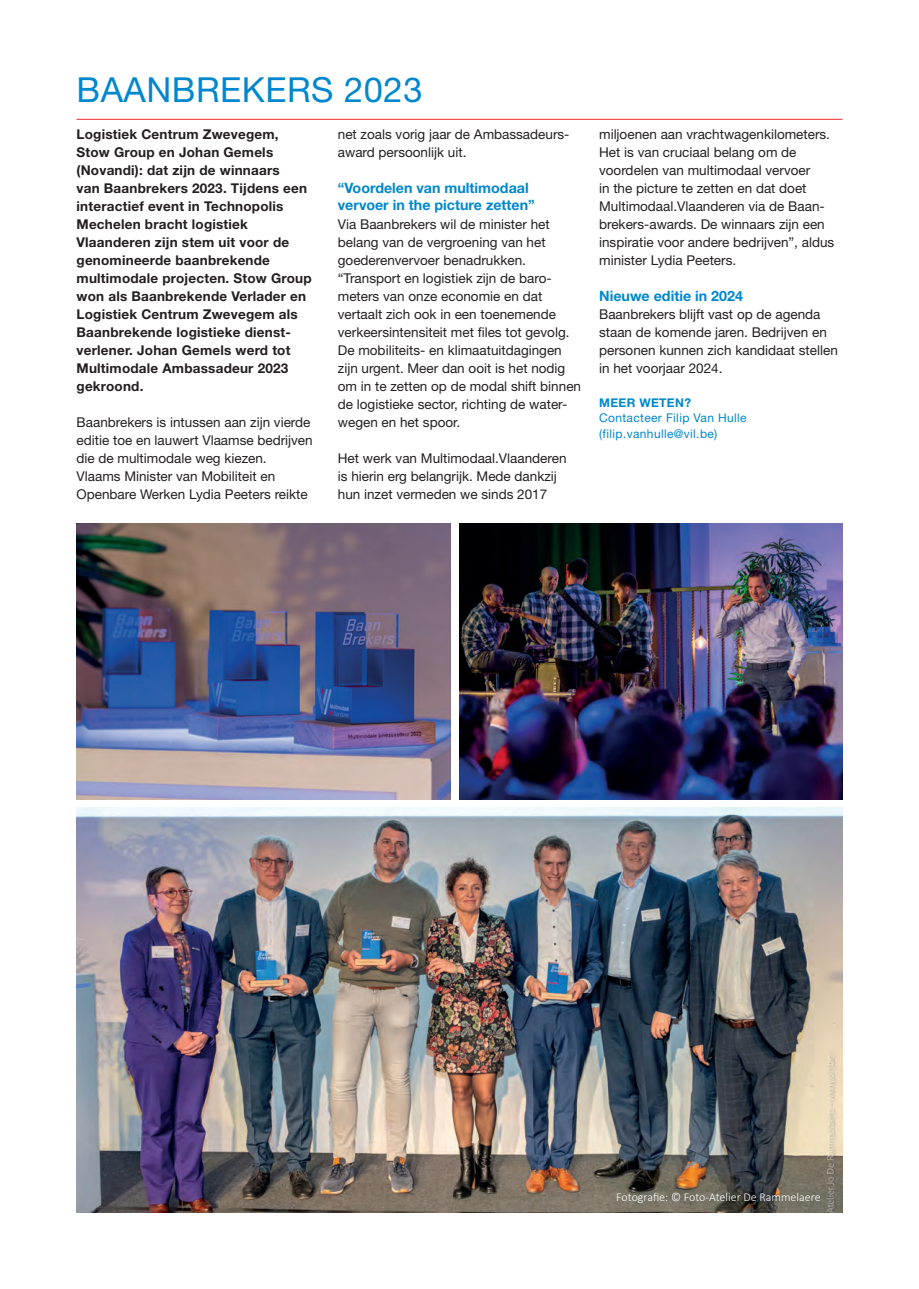
<style>
.page{position:relative;width:919px;height:1289px;background:#fff}
.page>*{position:absolute;margin:0;border:0;box-sizing:border-box;transform-origin:0 0}
.t1{font:34.5px "Helvetica Neue LT Std";letter-spacing:.015em;color:#0087cd}
.t2{font:700 14.25px/17.1px "Helvetica Neue LT Std";color:#0087cd}
.t3{font:13.5px/18px "Helvetica Neue LT Std";color:#231f20}
.t4{font:700 13.5px/18px "Helvetica Neue LT Std";letter-spacing:.015em;color:#231f20}
.t5{font:12px/15.8px "Helvetica Neue LT Std";letter-spacing:.03em;color:#0087cd}
.t6{font:300 12px "Calibri";color:#fff}
.t7{font:700 12px "Helvetica Neue LT Std";letter-spacing:.03em;color:#0087cd}
</style>
<div class="page">
<img style="left:77px;top:807px;width:765px;height:405px">
<img style="left:77px;top:523px;width:374px;height:276px">
<hr style="left:77px;top:119px;width:765px;height:1px;background:#ee2a23">
<img style="left:459px;top:523px;width:383px;height:276px">
<h1 class="t1" style="left:77px;top:69px;width:347px">BAANBREKERS 2023</h1>
<p class="t4" style="left:77px;top:125px;width:236px">Logistiek Centrum Zwevegem,<br>Stow Group en Johan Gemels (Novandi): dat zijn de winnaars<br>van Baanbrekers 2023. Tijdens een interactief event in Technopolis<br>Mechelen bracht logistiek<br>Vlaanderen zijn stem uit voor de genomineerde baanbrekende multimodale projecten. Stow Group won als Baanbrekende Verlader en<br>Logistiek Centrum Zwevegem als<br>Baanbrekende logistieke dienst&shy;verlener. Johan Gemels werd tot<br>Multimodale Ambassadeur 2023 gekroond.</p>
<p class="t3" style="left:77px;top:413px;width:238px">Baanbrekers is intussen aan zijn vierde editie toe en lauwert Vlaamse bedrijven die de multimodale weg kiezen.<br>Vlaams Minister van Mobiliteit en Openbare Werken Lydia Peeters reikte</p>
<p class="t3" style="left:338px;top:125px;width:233px">net zoals vorig jaar de Ambassadeurs&shy;award persoonlijk uit.</p>
<p class="t2" style="left:338px;top:179px;width:198px">“Voordelen van multimodaal vervoer in the picture zetten”</p>
<p class="t3" style="left:338px;top:215px;width:245px">Via Baanbrekers wil de minister het belang van de vergroening van het goederenvervoer benadrukken. “Transport en logistiek zijn de baro&shy;meters van onze economie en dat vertaalt zich ook in een toenemende verkeersintensiteit met files tot gevolg.<br>De mobiliteits- en klimaatuitdagingen zijn urgent. Meer dan ooit is het nodig om in te zetten op de modal shift binnen de logistieke sector, richting de water&shy;wegen en het spoor.</p>
<p class="t3" style="left:338px;top:449px;width:230px">Het werk van Multimodaal.Vlaanderen is hierin erg belangrijk. Mede dankzij hun inzet vermeden we sinds 2017</p>
<p class="t3" style="left:599px;top:125px;width:237px">miljoenen aan vrachtwagenkilometers.<br>Het is van cruciaal belang om de voordelen van multimodaal vervoer<br>in the picture te zetten en dat doet Multimodaal.Vlaanderen via de Baan&shy;brekers-awards. De winnaars zijn een inspiratie voor andere bedrijven”, aldus minister Lydia Peeters.</p>
<p class="t2" style="left:599px;top:287px;width:145px">Nieuwe editie in 2024</p>
<p class="t3" style="left:599px;top:305px;width:240px">Baanbrekers blijft vast op de agenda staan de komende jaren. Bedrijven en personen kunnen zich kandidaat stellen in het voorjaar 2024.</p>
<p class="t7" style="left:599px;top:395px;width:93px">MEER WETEN?</p>
<p class="t5" style="left:599px;top:410px;width:149px">Contacteer Filip Van Hulle (filip.vanhulle@vil.be)</p>
<p class="t6" style="left:616px;top:1189px;width:206px">Fotografie: © Foto-Atelier De Rammelaere</p>
</div>
